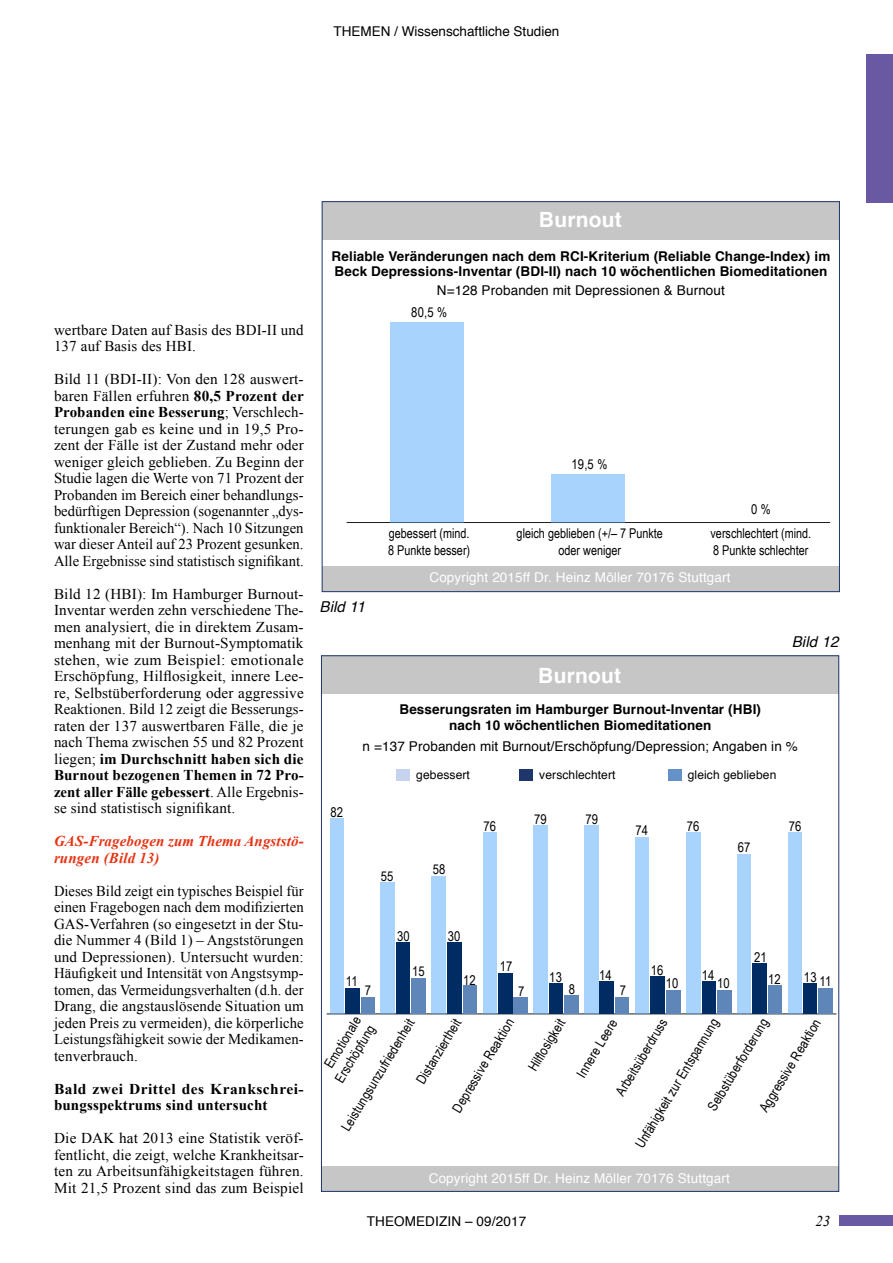
<style>
.page{position:relative;width:893px;height:1263px;background:#fff}
.page>*{position:absolute;margin:0;border:0;box-sizing:border-box;transform-origin:0 0}
.t1{font:700 21px "Helvetica";letter-spacing:.01em;color:#fff}
.t2{font:15px/16.5px "Times New Roman";letter-spacing:.01em;color:#000;text-align:justify}
.t3{font:700 15px/16.5px "Times New Roman";letter-spacing:.01em;color:#000}
.t4{font:italic 700 15px/16.5px "Times New Roman";letter-spacing:.01em;color:#e63312}
.t5{font:italic 15px "Helvetica";letter-spacing:.01em;color:#000}
.t6{font:italic 15px "Times New Roman";color:#000}
.t7{font:13.5px/16.5px "Arial Narrow";color:#000}
.t8{font:700 13.5px/15px "Helvetica";letter-spacing:.01em;color:#000}
.t9{font:13.5px "Helvetica";letter-spacing:.01em;color:#000}
.t10{font:13.5px "Helvetica";letter-spacing:.01em;color:#fff}
.t11{font:12px "Helvetica";letter-spacing:.01em;color:#000}
.s1{font-weight:700}
</style>
<div class="page">
<div style="left:839px;top:1215px;width:54px;height:10px;background:#6859a2"></div>
<div style="left:866px;top:54px;width:27px;height:148px;background:#6859a2"></div>
<div style="left:322px;top:566px;width:517px;height:26px;background:#c6c6c6"></div>
<div style="left:322px;top:201px;width:517px;height:39px;background:#c6c6c6"></div>
<hr style="left:347px;top:522px;width:482px;height:1px;background:#000">
<div style="left:391px;top:322px;width:73px;height:200px;background:#a8d3fc"></div>
<div style="left:551px;top:474px;width:73px;height:48px;background:#a8d3fc"></div>
<div style="left:321px;top:655px;width:518px;height:39px;background:#c6c6c6"></div>
<div style="left:321px;top:1166px;width:518px;height:25px;background:#c6c6c6"></div>
<hr style="left:327px;top:1014px;width:509px;height:1px;background:#000">
<div style="left:361px;top:997px;width:14px;height:16px;background:#5e86b8"></div>
<div style="left:412px;top:978px;width:14px;height:35px;background:#5e86b8"></div>
<div style="left:463px;top:985px;width:13px;height:28px;background:#5e86b8"></div>
<div style="left:513px;top:997px;width:15px;height:16px;background:#5e86b8"></div>
<div style="left:564px;top:995px;width:15px;height:18px;background:#5e86b8"></div>
<div style="left:615px;top:997px;width:14px;height:16px;background:#5e86b8"></div>
<div style="left:666px;top:990px;width:14px;height:23px;background:#5e86b8"></div>
<div style="left:717px;top:990px;width:15px;height:23px;background:#5e86b8"></div>
<div style="left:768px;top:985px;width:14px;height:28px;background:#5e86b8"></div>
<div style="left:819px;top:988px;width:14px;height:25px;background:#5e86b8"></div>
<div style="left:345px;top:988px;width:15px;height:25px;background:#002c64"></div>
<div style="left:396px;top:942px;width:14px;height:71px;background:#002c64"></div>
<div style="left:447px;top:942px;width:14px;height:71px;background:#002c64"></div>
<div style="left:498px;top:973px;width:14px;height:40px;background:#002c64"></div>
<div style="left:549px;top:983px;width:14px;height:30px;background:#002c64"></div>
<div style="left:599px;top:981px;width:15px;height:32px;background:#002c64"></div>
<div style="left:651px;top:976px;width:14px;height:37px;background:#002c64"></div>
<div style="left:702px;top:981px;width:14px;height:32px;background:#002c64"></div>
<div style="left:752px;top:963px;width:15px;height:50px;background:#002c64"></div>
<div style="left:803px;top:983px;width:14px;height:30px;background:#002c64"></div>
<div style="left:330px;top:818px;width:14px;height:195px;background:#a8d3fc"></div>
<div style="left:380px;top:882px;width:15px;height:131px;background:#a8d3fc"></div>
<div style="left:431px;top:876px;width:15px;height:137px;background:#a8d3fc"></div>
<div style="left:483px;top:832px;width:13px;height:181px;background:#a8d3fc"></div>
<div style="left:533px;top:825px;width:15px;height:188px;background:#a8d3fc"></div>
<div style="left:584px;top:825px;width:15px;height:188px;background:#a8d3fc"></div>
<div style="left:635px;top:837px;width:14px;height:176px;background:#a8d3fc"></div>
<div style="left:686px;top:832px;width:14px;height:181px;background:#a8d3fc"></div>
<div style="left:737px;top:854px;width:14px;height:159px;background:#a8d3fc"></div>
<div style="left:788px;top:832px;width:14px;height:181px;background:#a8d3fc"></div>
<div style="left:397px;top:769px;width:13px;height:12px;background:#c5d3ee"></div>
<div style="left:520px;top:769px;width:13px;height:12px;background:#1f366d"></div>
<div style="left:668px;top:769px;width:13px;height:12px;background:#6591c9"></div>
<p class="t9" style="left:334px;top:20px;width:227px">THEMEN / Wissenschaftliche Studien</p>
<p class="t2" style="left:54px;top:321px;width:251px">wertbare Daten auf Basis des BDI-II und<br>137 auf Basis des HBI.</p>
<p class="t2" style="left:54px;top:371px;width:251px">Bild 11 (BDI-II): Von den 128 auswert&shy;baren Fällen erfuhren <span class="s1">80,5 Prozent der Probanden eine Besserung</span>; Verschlech&shy;terungen gab es keine und in 19,5 Pro&shy;zent der Fälle ist der Zustand mehr oder weniger gleich geblieben. Zu Beginn der Studie lagen die Werte von 71 Prozent der Probanden im Bereich einer behandlungs&shy;bedürftigen Depression (sogenannter „dys&shy;funktionaler Bereich“). Nach 10 Sitzungen war dieser Anteil auf 23 Prozent gesunken.<br>Alle Ergebnisse sind statistisch signifikant.</p>
<p class="t2" style="left:54px;top:585px;width:251px">Bild 12 (HBI): Im Hamburger Burnout-Inventar werden zehn verschiedene The&shy;men analysiert, die in direktem Zusam&shy;menhang mit der Burnout-Symptomatik stehen, wie zum Beispiel: emotionale Erschöpfung, Hilflosigkeit, innere Lee&shy;re, Selbstüberforderung oder aggressive Reaktionen. Bild 12 zeigt die Besserungs&shy;raten der 137 auswertbaren Fälle, die je nach Thema zwischen 55 und 82 Prozent liegen; <span class="s1">im Durchschnitt haben sich die Burnout bezogenen Themen in 72 Pro&shy;zent aller Fälle gebessert</span>. Alle Ergebnis&shy;se sind statistisch signifikant.</p>
<p class="t4" style="left:54px;top:832px;width:251px">GAS-Fragebogen zum Thema Angststö&shy;rungen (Bild 13)</p>
<p class="t2" style="left:54px;top:882px;width:251px">Dieses Bild zeigt ein typisches Beispiel für einen Fragebogen nach dem modifizierten GAS-Verfahren (so eingesetzt in der Stu&shy;die Nummer 4 (Bild 1) – Angststörungen und Depressionen). Untersucht wurden:<br>Häufigkeit und Intensität von Angstsymp&shy;tomen, das Vermeidungsverhalten (d.h. der Drang, die angstauslösende Situation um jeden Preis zu vermeiden), die körperliche Leistungsfähigkeit sowie der Medikamen&shy;tenverbrauch.</p>
<p class="t3" style="left:54px;top:1080px;width:251px">Bald zwei Drittel des Krankschrei&shy;bungsspektrums sind untersucht</p>
<p class="t2" style="left:54px;top:1130px;width:251px">Die DAK hat 2013 eine Statistik veröf&shy;fentlicht, die zeigt, welche Krankheitsar&shy;ten zu Arbeitsunfähigkeitstagen führen.<br>Mit 21,5 Prozent sind das zum Beispiel</p>
<h1 class="t1" style="left:539px;top:203px;width:84px">Burnout</h1>
<p class="t8" style="left:332px;top:249px;width:500px">Reliable Veränderungen nach dem RCI-Kriterium (Reliable Change-Index) im<br>Beck Depressions-Inventar (BDI-II) nach 10 wöchentlichen Biomeditationen</p>
<p class="t9" style="left:437px;top:280px;width:290px">N=128 Probanden mit Depressionen &amp; Burnout</p>
<p class="t7" style="left:411px;top:303px;width:37px">80,5 %</p>
<p class="t7" style="left:571px;top:455px;width:37px">19,5 %</p>
<p class="t7" style="left:751px;top:501px;width:21px">0 %</p>
<p class="t7" style="left:388px;top:525px;width:84px">gebessert (mind.<br>8 Punkte besser)</p>
<p class="t7" style="left:517px;top:525px;width:148px;text-align:center">gleich geblieben (+/– 7 Punkte oder weniger</p>
<p class="t7" style="left:710px;top:525px;width:102px">verschlechtert (mind.<br>8 Punkte schlechter</p>
<p class="t5" style="left:319px;top:595px;width:47px">Bild 11</p>
<p class="t10" style="left:429px;top:567px;width:303px">Copyright 2015ff Dr. Heinz Möller 70176 Stuttgart</p>
<h1 class="t1" style="left:538px;top:658px;width:84px">Burnout</h1>
<p class="t5" style="left:792px;top:629px;width:48px">Bild 12</p>
<p class="t7" style="left:330px;top:803px;width:14px">82</p>
<p class="t8" style="left:399px;top:701px;width:363px;line-height:16.5px;text-align:center">Besserungsraten im Hamburger Burnout-Inventar (HBI) nach 10 wöchentlichen Biomeditationen</p>
<p class="t9" style="left:363px;top:736px;width:437px">n =137 Probanden mit Burnout/Erschöpfung/Depression; Angaben in %</p>
<p class="t11" style="left:416px;top:765px;width:55px">gebessert</p>
<p class="t11" style="left:539px;top:765px;width:78px">verschlechtert</p>
<p class="t11" style="left:688px;top:765px;width:90px">gleich geblieben</p>
<p class="t7" style="left:381px;top:867px;width:14px">55</p>
<p class="t7" style="left:397px;top:927px;width:14px">30</p>
<p class="t7" style="left:433px;top:860px;width:14px">58</p>
<p class="t7" style="left:448px;top:927px;width:14px">30</p>
<p class="t7" style="left:484px;top:817px;width:14px">76</p>
<p class="t7" style="left:534px;top:810px;width:14px">79</p>
<p class="t7" style="left:585px;top:810px;width:14px">79</p>
<p class="t7" style="left:635px;top:822px;width:14px">74</p>
<p class="t7" style="left:687px;top:818px;width:14px">76</p>
<p class="t7" style="left:738px;top:838px;width:14px">67</p>
<p class="t7" style="left:789px;top:817px;width:14px">76</p>
<p class="t7" style="left:346px;top:972px;width:13px">11</p>
<p class="t7" style="left:365px;top:981px;width:8px">7</p>
<p class="t7" style="left:412px;top:963px;width:14px">15</p>
<p class="t7" style="left:463px;top:971px;width:14px">12</p>
<p class="t7" style="left:500px;top:958px;width:14px">17</p>
<p class="t7" style="left:518px;top:982px;width:8px">7</p>
<p class="t7" style="left:549px;top:968px;width:14px">13</p>
<p class="t7" style="left:569px;top:980px;width:8px">8</p>
<p class="t7" style="left:599px;top:966px;width:14px">14</p>
<p class="t7" style="left:620px;top:982px;width:8px">7</p>
<p class="t7" style="left:651px;top:961px;width:14px">16</p>
<p class="t7" style="left:666px;top:974px;width:14px">10</p>
<p class="t7" style="left:702px;top:966px;width:14px">14</p>
<p class="t7" style="left:717px;top:974px;width:14px">10</p>
<p class="t7" style="left:754px;top:948px;width:14px">21</p>
<p class="t7" style="left:768px;top:971px;width:14px">12</p>
<p class="t7" style="left:804px;top:970px;width:29px">13 11</p>
<p class="t7" style="left:317px;top:1068px;width:66px;text-align:center;rotate:-59deg">Emotionale<br>Erschöpfung</p>
<p class="t7" style="left:448px;top:1106px;width:108px;rotate:-59deg">Depressive Reaktion</p>
<p class="t7" style="left:524px;top:1065px;width:60px;rotate:-59deg">Hilfl osigkeit</p>
<p class="t7" style="left:573px;top:1072px;width:67px;rotate:-59deg">Innere Leere</p>
<p class="t7" style="left:337px;top:1125px;width:130px;rotate:-59deg">Leistungsunzufriedenheit</p>
<p class="t7" style="left:412px;top:1078px;width:75px;rotate:-59deg">Distanziertheit</p>
<p class="t7" style="left:611px;top:1090px;width:89px;rotate:-59deg">Arbeitsüberdruss</p>
<p class="t7" style="left:703px;top:1105px;width:106px;rotate:-59deg">Selbstüberforderung</p>
<p class="t7" style="left:631px;top:1142px;width:150px;rotate:-59deg">Unfähigkeit zur Entspannung</p>
<p class="t7" style="left:755px;top:1106px;width:108px;rotate:-59deg">Aggressive Reaktion</p>
<p class="t10" style="left:429px;top:1168px;width:303px">Copyright 2015ff Dr. Heinz Möller 70176 Stuttgart</p>
<p class="t9" style="left:367px;top:1210px;width:161px">THEOMEDIZIN – 09/2017</p>
<p class="t6" style="left:815px;top:1210px;width:16px">23</p>
</div>
